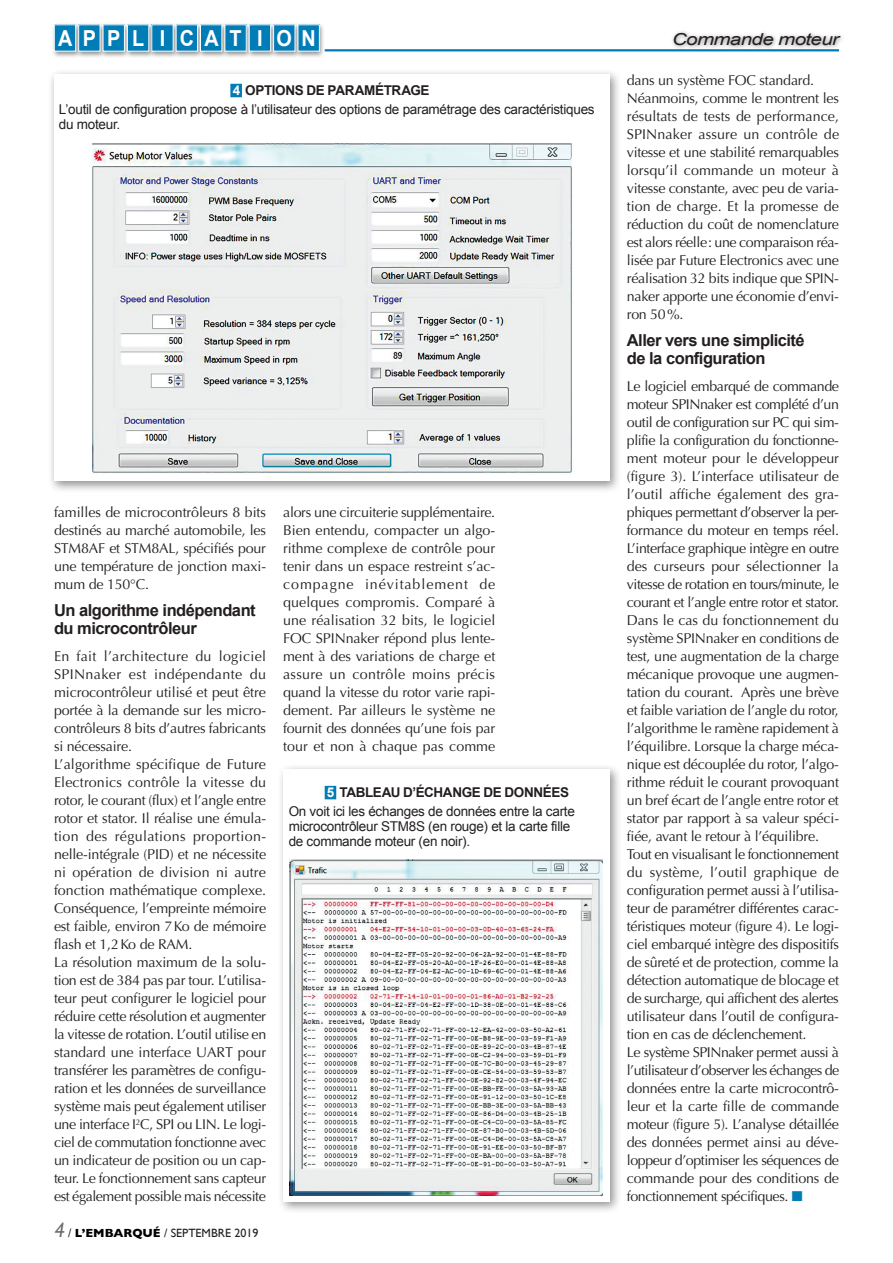
<style>
.page{position:relative;width:893px;height:1263px;background:#fff}
.page>*{position:absolute;margin:0;border:0;box-sizing:border-box;transform-origin:0 0}
.t1{font:700 22.05px "Arial";letter-spacing:.535em;color:#fff;scale:.9 1}
.t2{font:700 16.5px/18px "Arial";letter-spacing:-.03em;color:#231f20}
.t3{font:italic 16.5px "Arial";letter-spacing:-.03em;color:#231f20;scale:1.24 1}
.t4{font:14.25px/18px "Optima";letter-spacing:-.02em;color:#231f20}
.t5{font:13.5px/19.2px "Arial";letter-spacing:-.02em;color:#231f20}
.t6{font:12px "Gill Sans";color:#231f20}
.s1{font-weight:700;color:#fff}
.s2{font-weight:700}
.s3{font-style:italic;font-size:21px;color:#6c6d70}
.s4{font-weight:700;color:#000}
.s5{color:#007cb6}
</style>
<div class="page">
<div style="left:51px;top:23px;width:31px;height:35px;background:#231f20;opacity:.5"></div>
<div style="left:54px;top:25px;width:22px;height:26px;background:#007cb6"></div>
<div style="left:54px;top:24px;width:22px;height:27px;border:1px solid #fff"></div>
<div style="left:75px;top:23px;width:31px;height:35px;background:#231f20;opacity:.5"></div>
<div style="left:79px;top:25px;width:21px;height:26px;background:#007cb6"></div>
<div style="left:100px;top:23px;width:31px;height:35px;background:#231f20;opacity:.5"></div>
<div style="left:103px;top:25px;width:21px;height:26px;background:#007cb6"></div>
<div style="left:124px;top:23px;width:31px;height:35px;background:#231f20;opacity:.5"></div>
<div style="left:127px;top:25px;width:22px;height:26px;background:#007cb6"></div>
<div style="left:127px;top:24px;width:22px;height:27px;border:1px solid #fff"></div>
<div style="left:149px;top:23px;width:30px;height:35px;background:#231f20;opacity:.5"></div>
<div style="left:152px;top:25px;width:21px;height:26px;background:#007cb6"></div>
<div style="left:173px;top:23px;width:31px;height:35px;background:#231f20;opacity:.5"></div>
<div style="left:176px;top:25px;width:22px;height:26px;background:#007cb6"></div>
<div style="left:197px;top:23px;width:31px;height:35px;background:#231f20;opacity:.5"></div>
<div style="left:200px;top:25px;width:22px;height:26px;background:#007cb6"></div>
<div style="left:200px;top:24px;width:22px;height:27px;border:1px solid #fff"></div>
<div style="left:222px;top:23px;width:30px;height:35px;background:#231f20;opacity:.5"></div>
<div style="left:225px;top:25px;width:21px;height:26px;background:#007cb6"></div>
<div style="left:246px;top:23px;width:31px;height:35px;background:#231f20;opacity:.5"></div>
<div style="left:249px;top:25px;width:22px;height:26px;background:#007cb6"></div>
<div style="left:270px;top:23px;width:31px;height:35px;background:#231f20;opacity:.5"></div>
<div style="left:274px;top:25px;width:21px;height:26px;background:#007cb6"></div>
<div style="left:295px;top:23px;width:31px;height:35px;background:#231f20;opacity:.5"></div>
<div style="left:298px;top:25px;width:21px;height:26px;background:#007cb6"></div>
<div style="left:670px;top:30px;width:175px;height:20px;background:#231f20;opacity:.5"></div>
<hr style="left:325px;top:49px;width:514px;height:2px;background:#007cb6">
<div style="left:48px;top:68px;width:574px;height:425px;background:#231f20;opacity:.5"></div>
<div style="left:54px;top:74px;width:556px;height:407px;background:#fff"></div>
<img style="left:92px;top:144px;width:480px;height:329px">
<div style="left:230px;top:84px;width:12px;height:13px;background:#007cb6"></div>
<div style="left:278px;top:763px;width:344px;height:451px;background:#231f20;opacity:.5"></div>
<div style="left:284px;top:769px;width:326px;height:432px;background:#fff"></div>
<img style="left:289px;top:859px;width:314px;height:336px">
<div style="left:325px;top:786px;width:11px;height:13px;background:#007cb6"></div>
<h1 class="t1" style="left:58px;top:24px;width:288px">APPL I CAT I ON</h1>
<p class="t3" style="left:672px;top:29px;width:136px">Commande moteur</p>
<p class="t5" style="left:59px;top:81px;width:537px;text-indent:174px"><span class="s1">4</span> <span class="s2">OPTIONS DE PARAMÉTRAGE<br></span>L’outil de configuration propose à l’utilisateur des options de paramétrage des caractéristiques</p>
<p class="t5" style="left:59px;top:115px;width:63px">du moteur.</p>
<p class="t4" style="left:54px;top:504px;width:214px;text-align:justify">familles de microcontrôleurs 8 bits destinés au marché automobile, les STM8AF et STM8AL, spécifiés pour une température de jonction maxi&shy;mum de 150°C.</p>
<p class="t2" style="left:54px;top:601px;width:203px">Un algorithme indépendant du microcontrôleur</p>
<p class="t4" style="left:54px;top:648px;width:214px">En fait l’architecture du logiciel SPINnaker est indépendante du microcontrôleur utilisé et peut être portée à la demande sur les micro&shy;contrôleurs 8 bits d’autres fabricants si nécessaire.<br>L’algorithme spécifique de Future Electronics contrôle la vitesse du rotor, le courant (flux) et l’angle entre rotor et stator. Il réalise une émula&shy;tion des régulations proportion&shy;nelle-intégrale (PID) et ne nécessite ni opération de division ni autre fonction mathématique complexe.<br>Conséquence, l’empreinte mémoire est faible, environ 7Ko de mémoire flash et 1,2Ko de RAM.<br>La résolution maximum de la solu&shy;tion est de 384 pas par tour. L’utilisa&shy;teur peut configurer le logiciel pour réduire cette résolution et augmenter la vitesse de rotation. L’outil utilise en standard une interface UART pour transférer les paramètres de configu&shy;ration et les données de surveillance système mais peut également utiliser une interface I<sup>2</sup>C, SPI ou LIN. Le logi&shy;ciel de commutation fonctionne avec un indicateur de position ou un cap&shy;teur. Le fonctionnement sans capteur est également possible mais nécessite</p>
<p class="t6" style="left:54px;top:1226px;width:206px"><span class="s3">4</span> / <span class="s4">L’EMBARQUÉ</span> / SEPTEMBRE 2019</p>
<p class="t4" style="left:283px;top:504px;width:214px;text-align:justify">alors une circuiterie supplémentaire.<br>Bien entendu, compacter un algo&shy;rithme complexe de contrôle pour tenir dans un espace restreint s’ac&shy;compagne inévitablement de quelques compromis. Comparé à une réalisation 32 bits, le logiciel FOC SPINnaker répond plus lente&shy;ment à des variations de charge et assure un contrôle moins précis quand la vitesse du rotor varie rapi&shy;dement. Par ailleurs le système ne fournit des données qu’une fois par tour et non à chaque pas comme</p>
<p class="t5" style="left:289px;top:783px;width:288px;text-indent:38px"><span class="s1">5</span> <span class="s2">TABLEAU D’ÉCHANGE DE DONNÉES<br></span>On voit ici les échanges de données entre la carte</p>
<p class="t5" style="left:289px;top:819px;width:283px;line-height:15px">microcontrôleur STM8S (en rouge) et la carte fille de commande moteur (en noir).</p>
<p class="t4" style="left:627px;top:72px;width:214px">dans un système FOC standard.<br>Néanmoins, comme le montrent les résultats de tests de performance,<br>SPINnaker assure un contrôle de vitesse et une stabilité remarquables lorsqu’il commande un moteur à vitesse constante, avec peu de varia&shy;tion de charge. Et la promesse de réduction du coût de nomenclature est alors réelle: une comparaison réa&shy;lisée par Future Electronics avec une réalisation 32 bits indique que SPIN&shy;naker apporte une économie d’envi&shy;ron 50%.</p>
<p class="t2" style="left:627px;top:331px;width:179px">Aller vers une simplicité de la configuration</p>
<p class="t4" style="left:627px;top:378px;width:214px">Le logiciel embarqué de commande moteur SPINnaker est complété d’un outil de configuration sur PC qui sim&shy;plifie la configuration du fonctionne&shy;ment moteur pour le développeur (figure 3). L’interface utilisateur de l’outil affiche également des gra&shy;phiques permettant d’observer la per&shy;formance du moteur en temps réel.<br>L’interface graphique intègre en outre des curseurs pour sélectionner la vitesse de rotation en tours/minute, le courant et l’angle entre rotor et stator.<br>Dans le cas du fonctionnement du système SPINnaker en conditions de test, une augmentation de la charge mécanique provoque une augmen&shy;tation du courant. Après une brève et faible variation de l’angle du rotor, l’algorithme le ramène rapidement à l’équilibre. Lorsque la charge méca&shy;nique est découplée du rotor, l’algo&shy;rithme réduit le courant provoquant un bref écart de l’angle entre rotor et stator par rapport à sa valeur spéci&shy;fiée, avant le retour à l’équilibre.<br>Tout en visualisant le fonctionnement du système, l’outil graphique de configuration permet aussi à l’utilisa&shy;teur de paramétrer différentes carac&shy;téristiques moteur (figure 4). Le logi&shy;ciel embarqué intègre des dispositifs de sûreté et de protection, comme la détection automatique de blocage et de surcharge, qui affichent des alertes utilisateur dans l’outil de configura&shy;tion en cas de déclenchement.<br>Le système SPINnaker permet aussi à l’utilisateur d’observer les échanges de données entre la carte microcontrô&shy;leur et la carte fille de commande moteur (figure 5). L’analyse détaillée des données permet ainsi au déve&shy;loppeur d’optimiser les séquences de commande pour des conditions de fonctionnement spécifiques. <span class="s5">■</span></p>
</div>
